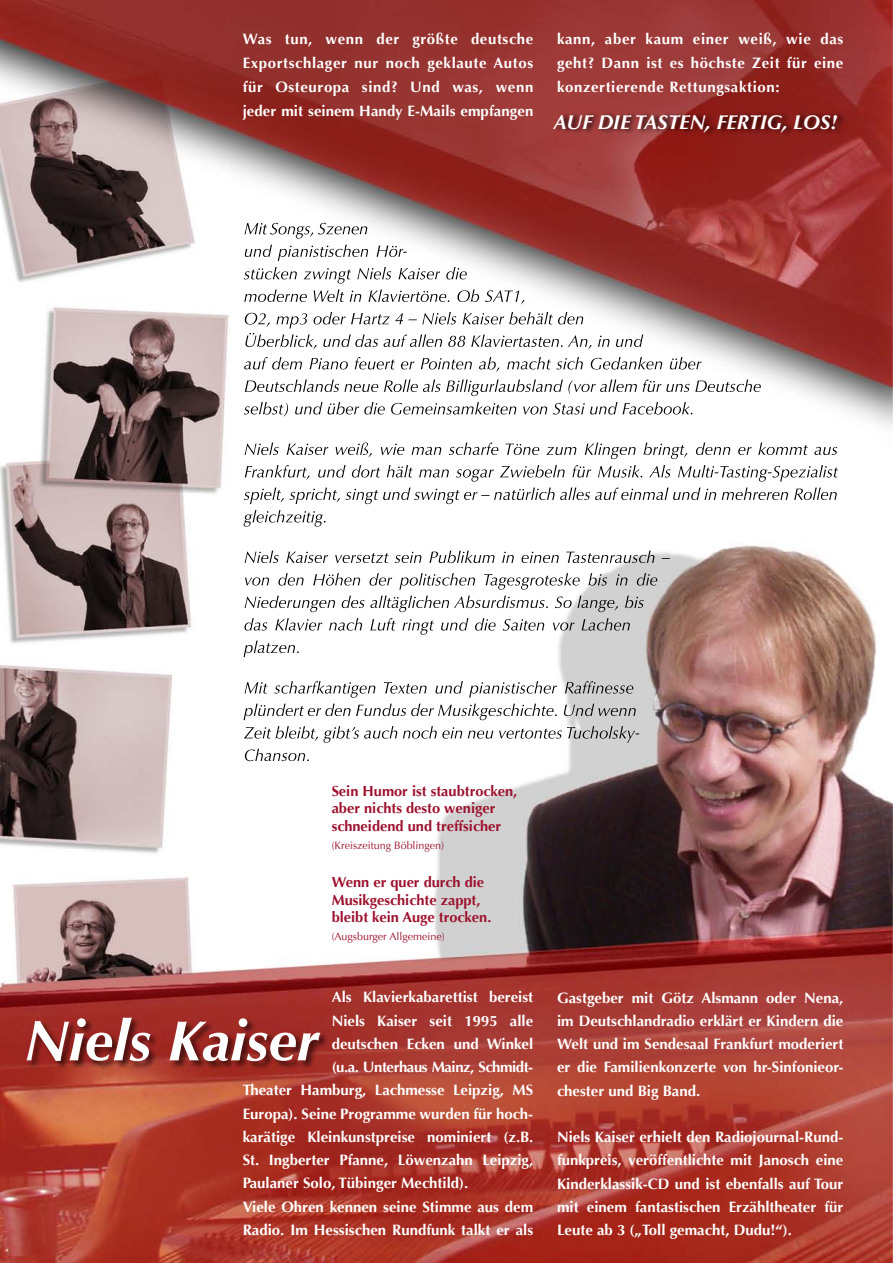
<style>
.page{position:relative;width:893px;height:1263px;background:#fff}
.page>*{position:absolute;margin:0;border:0;box-sizing:border-box;transform-origin:0 0}
.t1{font:italic 700 57px "Optima";color:#fff}
.t2{font:italic 700 20.1px "Optima";color:#fff}
.t3{font:700 15px/23.2px "Optima";color:#fff;text-align:justify}
.t4{font:700 15px "Optima";letter-spacing:-.03em;color:#fff}
.t5{font:700 14.55px/17.5px "Optima";color:#9d112d}
.t6{font:10.65px "Optima";color:#9d112d}
</style>
<div class="page">
<img style="left:0;top:0;width:893px;height:1263px">
<img style="left:245px;top:223px;width:123px;height:16px">
<img style="left:245px;top:244px;width:158px;height:17px">
<img style="left:244px;top:267px;width:223px;height:17px">
<img style="left:244px;top:289px;width:282px;height:15px">
<img style="left:245px;top:312px;width:339px;height:17px">
<img style="left:245px;top:333px;width:398px;height:16px">
<img style="left:244px;top:357px;width:457px;height:15px">
<img style="left:245px;top:379px;width:516px;height:17px">
<img style="left:244px;top:402px;width:448px;height:14px">
<img style="left:245px;top:442px;width:593px;height:17px">
<img style="left:245px;top:465px;width:593px;height:17px">
<img style="left:244px;top:487px;width:594px;height:17px">
<img style="left:244px;top:510px;width:82px;height:17px">
<img style="left:245px;top:551px;width:425px;height:12px">
<img style="left:245px;top:573px;width:413px;height:17px">
<img style="left:245px;top:596px;width:399px;height:16px">
<img style="left:244px;top:618px;width:387px;height:17px">
<img style="left:243px;top:641px;width:56px;height:16px">
<img style="left:245px;top:681px;width:389px;height:17px">
<img style="left:243px;top:704px;width:394px;height:16px">
<img style="left:244px;top:726px;width:395px;height:17px">
<img style="left:245px;top:749px;width:64px;height:12px">
<img style="left:26px;top:1017px;width:303px;height:53px">
<img style="left:554px;top:112px;width:291px;height:25px">
<p class="t3" style="left:243px;top:27px;width:292px;line-height:24px">Was tun, wenn der größte deutsche Exportschlager nur noch geklaute Autos für Osteuropa sind? Und was, wenn jeder mit seinem Handy E-Mails empfangen</p>
<p class="t3" style="left:557px;top:27px;width:288px;line-height:24px">kann, aber kaum einer weiß, wie das geht? Dann ist es höchste Zeit für eine konzertierende Rettungsaktion:</p>
<h2 class="t2" style="left:554px;top:110px;width:285px">AUF DIE TASTEN, FERTIG, LOS!</h2>
<p class="t5" style="left:332px;top:782px;width:187px">Sein Humor ist staubtrocken, aber nichts desto weniger schneidend und treffsicher</p>
<p class="t6" style="left:332px;top:839px;width:114px">(Kreiszeitung Böblingen)</p>
<p class="t5" style="left:332px;top:874px;width:161px">Wenn er quer durch die<br>Musikgeschichte zappt, bleibt kein Auge trocken.</p>
<p class="t6" style="left:332px;top:931px;width:115px">(Augsburger Allgemeine)</p>
<p class="t3" style="left:332px;top:986px;width:203px">Als Klavierkabarettist bereist</p>
<p class="t3" style="left:332px;top:1009px;width:203px">Niels Kaiser seit 1995 alle</p>
<p class="t3" style="left:332px;top:1032px;width:203px">deutschen Ecken und Winkel</p>
<p class="t4" style="left:332px;top:1058px;width:203px">(u.a. Unterhaus Mainz, Schmidt-</p>
<p class="t3" style="left:243px;top:1079px;width:292px">Theater Hamburg, Lachmesse Leipzig, MS</p>
<p class="t3" style="left:243px;top:1102px;width:292px">Europa). Seine Programme wurden für hoch-</p>
<p class="t3" style="left:243px;top:1125px;width:292px">karätige Kleinkunstpreise nominiert (z.B.</p>
<p class="t3" style="left:243px;top:1149px;width:292px">St. Ingberter Pfanne, Löwenzahn Leipzig,</p>
<p class="t3" style="left:243px;top:1172px;width:227px">Paulaner Solo, Tübinger Mechtild).</p>
<p class="t3" style="left:243px;top:1195px;width:292px">Viele Ohren kennen seine Stimme aus dem</p>
<p class="t3" style="left:243px;top:1218px;width:292px">Radio. Im Hessischen Rundfunk talkt er als</p>
<h1 class="t1" style="left:24px;top:1007px;width:296px">Niels Kaiser</h1>
<p class="t3" style="left:557px;top:986px;width:288px">Gastgeber mit Götz Alsmann oder Nena, im Deutschlandradio erklärt er Kindern die Welt und im Sendesaal Frankfurt moderiert er die Familienkonzerte von hr-Sinfonieor&shy;chester und Big Band.</p>
<p class="t3" style="left:557px;top:1125px;width:288px">Niels Kaiser erhielt den Radiojournal-Rund&shy;funkpreis, veröffentlichte mit Janosch eine Kinderklassik-CD und ist ebenfalls auf Tour mit einem fantastischen Erzähltheater für Leute ab 3 („Toll gemacht, Dudu!“).</p>
</div>
